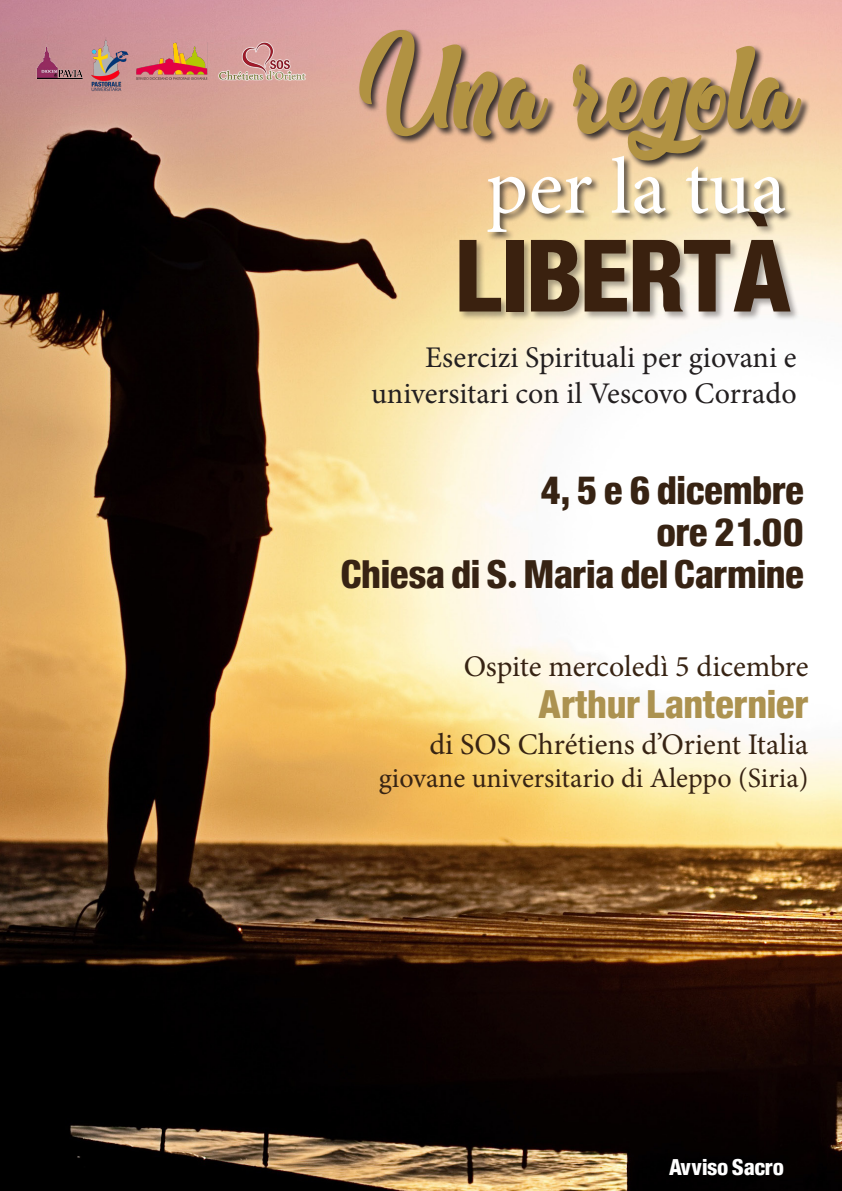
<style>
.page{position:relative;width:842px;height:1191px;background:#fff}
.page>*{position:absolute;margin:0;border:0;box-sizing:border-box;transform-origin:0 0}
.t1{font:122px "The West Gate";color:#b19242}
.t2{font:90px "OPTI Alpine Eighty Seven";color:#3a210f}
.t3{font:80px "Minion Pro";letter-spacing:.005em;color:#fff}
.t4{font:35px "OPTI Alpine Eighty Seven";color:#372313}
.t5{font:35px "OPTI Alpine Eighty Seven";color:#ac9250}
.t6{font:30px/36px "Minion Pro";color:#231f20;text-align:right}
.t7{font:30px "Minion Pro";color:#372313}
.t8{font:28px "Minion Pro";color:#372313}
.t9{font:20px "OPTI Alpine Eighty Seven";color:#fff}
</style>
<div class="page">
<img style="left:0;top:0;width:842px;height:1191px">
<div style="left:358px;top:29px;width:452px;height:141px;background:#231f20;opacity:.9"></div>
<div style="left:458px;top:211px;width:341px;height:110px;background:#231f20;opacity:.4"></div>
<div style="left:486px;top:155px;width:308px;height:86px;background:#231f20;opacity:.75"></div>
<img style="left:36px;top:38px;width:46px;height:47px">
<img style="left:89px;top:29px;width:41px;height:65px">
<img style="left:136px;top:42px;width:73px;height:38px">
<img style="left:216px;top:41px;width:94px;height:40px">
<p class="t1" style="left:351px;top:9px;width:447px">Una regola</p>
<p class="t3" style="left:486px;top:134px;width:301px">per la tua</p>
<p class="t2" style="left:455px;top:202px;width:338px">LIBERTÀ</p>
<p class="t6" style="left:371px;top:340px;width:427px">Esercizi Spirituali per giovani e universitari con il Vescovo Corrado</p>
<p class="t4" style="left:540px;top:462px;width:265px">4, 5 e 6 dicembre</p>
<p class="t4" style="left:656px;top:504px;width:149px">ore 21.00</p>
<p class="t4" style="left:341px;top:546px;width:464px">Chiesa di S. Maria del Carmine</p>
<p class="t7" style="left:464px;top:646px;width:346px">Ospite mercoledì 5 dicembre</p>
<p class="t5" style="left:538px;top:675px;width:272px">Arthur Lanternier</p>
<p class="t7" style="left:429px;top:724px;width:380px">di SOS Chrétiens d’Orient Italia</p>
<p class="t8" style="left:379px;top:759px;width:431px">giovane universitario di Aleppo (Siria)</p>
<p class="t9" style="left:669px;top:1150px;width:116px">Avviso Sacro</p>
</div>
